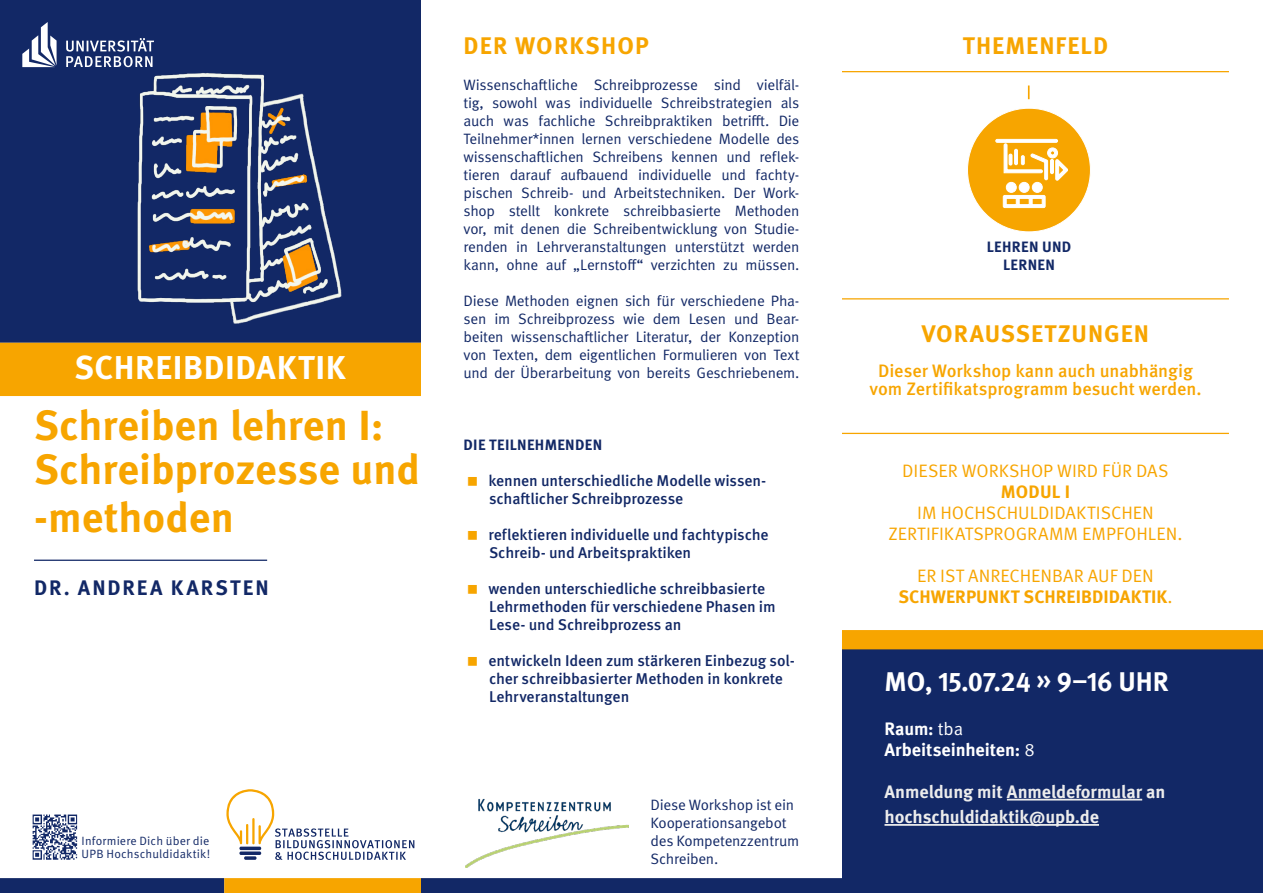
<style>
.page{position:relative;width:1263px;height:893px;background:#fff}
.page>*{position:absolute;margin:0;border:0;box-sizing:border-box;transform-origin:0 0}
.t1{font:700 42px/43.5px "Meta OT";color:#f7a500}
.t2{font:700 33px "Meta OT";letter-spacing:.015em;color:#fff}
.t3{font:700 27px "Meta OT";letter-spacing:-.01em;color:#fff}
.t4{font:700 24px "Meta OT";letter-spacing:.045em;color:#f7a500}
.t5{font:700 21px "Meta OT";letter-spacing:.1em;color:#122866}
.t6{font:18px/21px "Meta OT";color:#f7a500;text-align:center}
.t7{font:500 18px/18px "Meta OT";letter-spacing:-.005em;color:#f7a500;text-align:center}
.t8{font:700 18px/21px "Meta OT";color:#f7a500;text-align:center}
.t9{font:700 18px/25.2px "Meta OT";letter-spacing:-.01em;color:#ececec}
.t10{font:700 18px/21px "Meta OT";letter-spacing:-.005em;color:#fff}
.t11{font:500 15.6px/18px "Meta OT";letter-spacing:-.01em;color:#122866}
.t12{font:15px/18px "Meta OT";letter-spacing:-.015em;color:#122866;text-align:justify}
.t13{font:700 15px/18px "Meta OT";letter-spacing:.02em;color:#122866;text-align:center}
.t14{font:12px/13.5px "Meta OT";letter-spacing:.01em;color:#122866}
.s1{font-weight:400}
</style>
<div class="page">
<div style="left:0;top:0;width:13px;height:343px;background:#122866"></div>
<img style="left:13px;top:0;width:408px;height:343px">
<div style="left:0;top:343px;width:421px;height:53px;background:#f7a500"></div>
<hr style="left:34px;top:560px;width:233px;height:1px;background:#122866">
<svg style="left:0;top:878px;width:842px;height:15px;background:#48464f"></svg>
<svg style="left:22px;top:22px;width:132px;height:45px"></svg>
<img style="left:32px;top:814px;width:46px;height:46px">
<svg style="left:226px;top:789px;width:188px;height:71px"></svg>
<hr style="left:842px;top:71px;width:387px;height:1px;background:#f7a500">
<div style="left:842px;top:649px;width:421px;height:244px;background:#122866"></div>
<hr style="left:1007px;top:799px;width:135px;height:1px;background:#ececec">
<hr style="left:884px;top:824px;width:215px;height:2px;background:#ececec">
<div style="left:842px;top:630px;width:421px;height:19px;background:#f7a500"></div>
<hr style="left:842px;top:298px;width:387px;height:1px;background:#f7a500">
<hr style="left:842px;top:433px;width:387px;height:1px;background:#f7a500">
<svg style="left:1028px;top:85px;width:1px;height:14px"></svg>
<svg style="left:967px;top:108px;width:124px;height:124px"></svg>
<img style="left:466px;top:798px;width:162px;height:69px">
<h2 class="t2" style="left:74px;top:347px;width:273px">SCHREIBDIDAKTIK</h2>
<h1 class="t1" style="left:34px;top:404px;width:387px">Schreiben lehren I:<br>Schreibprozesse und</h1>
<h1 class="t1" style="left:34px;top:496px;width:201px">-methoden</h1>
<h3 class="t5" style="left:34px;top:574px;width:236px">DR. ANDREA KARSTEN</h3>
<p class="t14" style="left:82px;top:834px;width:130px">Informiere Dich über die<br>UPB Hochschuldidaktik!</p>
<h3 class="t4" style="left:464px;top:30px;width:187px">DER WORKSHOP</h3>
<p class="t12" style="left:463px;top:76px;width:337px">Wissenschaftliche Schreibprozesse sind vielfäl&shy;tig, sowohl was individuelle Schreibstrategien als auch was fachliche Schreibpraktiken betrifft. Die Teilnehmer*innen lernen verschiedene Modelle des wissenschaftlichen Schreibens kennen und reflek&shy;tieren darauf aufbauend individuelle und fachty&shy;pischen Schreib- und Arbeitstechniken. Der Work&shy;shop stellt konkrete schreibbasierte Methoden vor, mit denen die Schreibentwicklung von Studie&shy;renden in Lehrveranstaltungen unterstützt werden kann, ohne auf „Lernstoff“ verzichten zu müssen.</p>
<p class="t12" style="left:463px;top:292px;width:337px">Diese Methoden eignen sich für verschiedene Pha&shy;sen im Schreibprozess wie dem Lesen und Bear&shy;beiten wissenschaftlicher Literatur, der Konzeption von Texten, dem eigentlichen Formulieren von Text und der Überarbeitung von bereits Geschriebenem.</p>
<p class="t13" style="left:464px;top:436px;width:140px">DIE TEILNEHMENDEN</p>
<p class="t11" style="left:488px;top:472px;width:279px">kennen unterschiedliche Modelle wissen&shy;schaftlicher Schreibprozesse</p>
<p class="t11" style="left:488px;top:526px;width:282px">reflektieren individuelle und fachtypische<br>Schreib- und Arbeitspraktiken</p>
<p class="t11" style="left:488px;top:580px;width:289px">wenden unterschiedliche schreibbasierte<br>Lehrmethoden für verschiedene Phasen im<br>Lese- und Schreibprozess an</p>
<p class="t11" style="left:488px;top:652px;width:308px">entwickeln Ideen zum stärkeren Einbezug sol&shy;cher schreibbasierter Methoden in konkrete<br>Lehrveranstaltungen</p>
<p class="t12" style="left:651px;top:796px;width:150px;text-align:left">Diese Workshop ist ein<br>Kooperationsangebot des Kompetenzzentrum<br>Schreiben.</p>
<h3 class="t4" style="left:963px;top:30px;width:147px">THEMENFELD</h3>
<p class="t13" style="left:987px;top:238px;width:86px">LEHREN UND<br>LERNEN</p>
<h3 class="t4" style="left:922px;top:318px;width:229px">VORAUSSETZUNGEN</h3>
<p class="t7" style="left:869px;top:362px;width:333px">Dieser Workshop kann auch unabhängig vom Zertifikatsprogramm besucht werden.</p>
<p class="t6" style="left:902px;top:460px;width:268px">DIESER WORKSHOP WIRD FÜR DAS</p>
<p class="t8" style="left:1001px;top:481px;width:71px">MODUL I</p>
<p class="t6" style="left:888px;top:502px;width:295px">IM HOCHSCHULDIDAKTISCHEN<br>ZERTIFIKATSPROGRAMM EMPFOHLEN.</p>
<p class="t8" style="left:898px;top:565px;width:276px"><span class="s1">ER IST ANRECHENBAR AUF DEN<br></span>SCHWERPUNKT SCHREIBDIDAKTIK<span class="s1">.</span></p>
<h3 class="t3" style="left:885px;top:665px;width:286px">MO, 15.07.24 » 9–16 UHR</h3>
<p class="t10" style="left:884px;top:718px;width:152px">Raum: <span class="s1">tba<br></span>Arbeitseinheiten: <span class="s1">8</span></p>
<p class="t9" style="left:884px;top:779px;width:282px">Anmeldung mit Anmeldeformular an hochschuldidaktik@upb.de</p>
</div>
